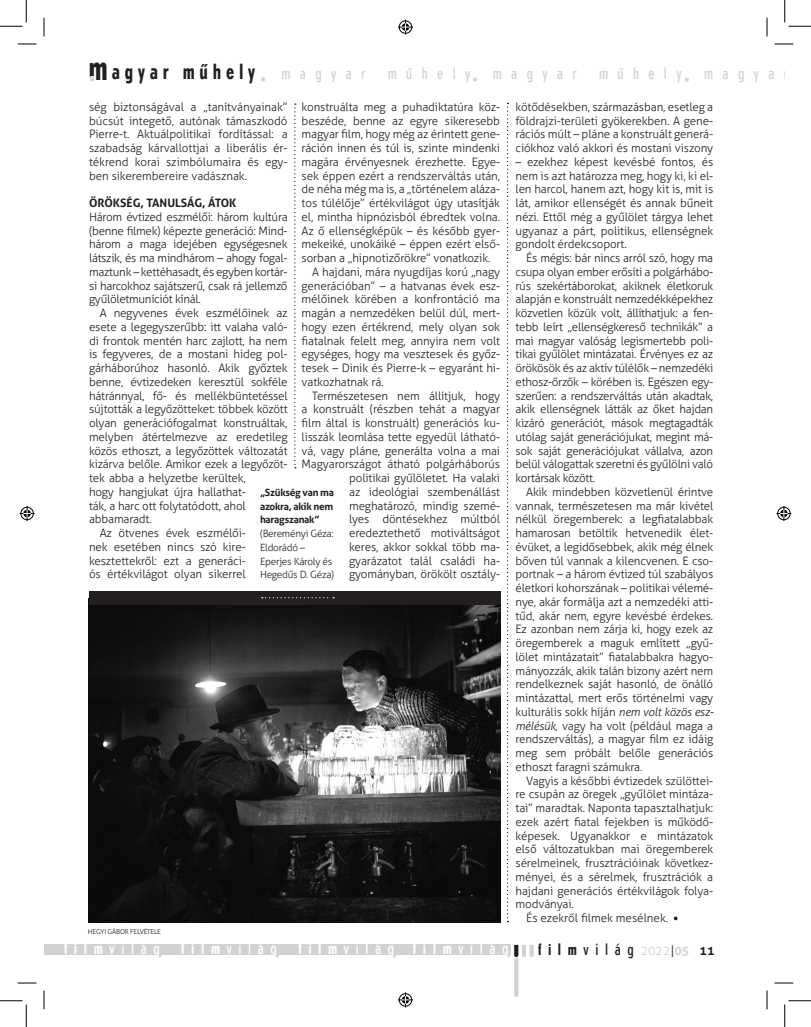
<style>
.page{position:relative;width:811px;height:1027px;background:#fff}
.page>*{position:absolute;margin:0;border:0;box-sizing:border-box;transform-origin:0 0}
.t1{font:700 condensed 35px "Erbar LT";color:#231f20}
.t2{font:700 condensed 21.75px "Erbar LT";letter-spacing:.22em;color:#231f20}
.t3{font:300 condensed 16.5px "Erbar LT";letter-spacing:.4em;color:#fff}
.t4{font:300 condensed 16.5px "Erbar LT";letter-spacing:.57em;color:#d1d2d4}
.t5{font:300 condensed 16.5px "Erbar LT";letter-spacing:.4em;color:#231f20}
.t6{font:700 12.5px "Aller";color:#231f20}
.új_Filmvilág{font:300 11.62px/13.8px "Aller";letter-spacing:-.015em;color:#231f20;text-align:justify}
.új_Filmvilág-2{font:700 11.62px "Aller";color:#231f20}
.t7{font:300 10px/13.8px "Aller";letter-spacing:-.025em;color:#231f20}
.t8{font:300 6.88px "Aller";letter-spacing:-.025em;color:#231f20}
.s1{font-weight:700}
.s2{font-style:italic}
.s3{font-family:"Aller";font-stretch:normal;font-size:12.5px;color:#d1d2d4}
.s4{font-family:"Aller";font-stretch:normal;font-size:12.5px}
.s5{font-family:"Aller";font-weight:700;font-stretch:normal;font-size:12.5px;color:#d1d2d4}
</style>
<div class="page">
<svg style="left:473px;top:77px;width:4px;height:5px"></svg>
<svg style="left:684px;top:78px;width:5px;height:4px"></svg>
<div style="left:44px;top:945px;width:467px;height:10px;background:#d1d2d4"></div>
<svg style="left:506px;top:944px;width:28px;height:53px"></svg>
<div style="left:89px;top:76px;width:6px;height:7px;border:1px solid #fff;border-radius:50%"></div>
<svg style="left:261px;top:77px;width:4px;height:5px"></svg>
<svg style="left:507px;top:103px;width:1px;height:819px"></svg>
<svg style="left:294px;top:104px;width:2px;height:364px"></svg>
<img style="left:89px;top:605px;width:412px;height:318px">
<div style="left:89px;top:591px;width:412px;height:14px;background:#231f20"></div>
<svg style="left:262px;top:597px;width:72px;height:1px"></svg>
<svg style="left:674px;top:916px;width:3px;height:4px"></svg>
<svg style="left:18px;top:43px;width:18px;height:2px"></svg>
<svg style="left:774px;top:43px;width:19px;height:2px"></svg>
<svg style="left:18px;top:982px;width:18px;height:2px"></svg>
<svg style="left:774px;top:982px;width:19px;height:2px"></svg>
<svg style="left:43px;top:18px;width:2px;height:18px"></svg>
<svg style="left:43px;top:990px;width:2px;height:19px"></svg>
<svg style="left:766px;top:18px;width:2px;height:18px"></svg>
<svg style="left:766px;top:990px;width:2px;height:19px"></svg>
<svg style="left:0;top:0;width:27px;height:27px"></svg>
<svg style="left:0;top:1000px;width:27px;height:27px"></svg>
<svg style="left:784px;top:0;width:27px;height:27px"></svg>
<svg style="left:784px;top:1000px;width:27px;height:27px"></svg>
<svg style="left:398px;top:20px;width:15px;height:15px"></svg>
<svg style="left:398px;top:992px;width:15px;height:15px"></svg>
<svg style="left:20px;top:506px;width:15px;height:15px"></svg>
<svg style="left:776px;top:506px;width:15px;height:15px"></svg>
<h1 class="t1" style="left:89px;top:47px;width:21px">m</h1>
<h3 class="t4" style="left:281px;top:64px;width:85px">magyar</h3>
<h3 class="t4" style="left:388px;top:64px;width:84px">muhely</h3>
<h3 class="t4" style="left:493px;top:64px;width:85px">magyar</h3>
<h3 class="t4" style="left:599px;top:64px;width:84px">muhely</h3>
<h3 class="t4" style="left:704px;top:64px;width:104px">magyarm</h3>
<h2 class="t2" style="left:112px;top:59px;width:145px">agyar műhely</h2>
<p class="új_Filmvilág" style="left:302px;top:100px;width:200px">konstruálta meg a puhadiktatúra köz&shy;beszéde, benne az egyre sikeresebb magyar film, hogy még az érintett gene&shy;ráción innen és túl is, szinte mindenki magára érvényesnek érezhette. Egye&shy;sek éppen ezért a rendszerváltás után, de néha még ma is, a „történelem aláza&shy;tos túlélője” értékvilágot úgy utasítják el, mintha hipnózisból ébredtek volna.<br>Az ő ellenségképük – és később gyer&shy;mekeiké, unokáiké – éppen ezért első&shy;sorban a „hipnotizőrökre” vonatkozik.</p>
<p class="új_Filmvilág" style="left:302px;top:265px;width:200px;text-indent:11px">A hajdani, mára nyugdíjas korú „nagy generációban” – a hatvanas évek esz&shy;mélőinek körében a konfrontáció ma magán a nemzedéken belül dúl, mert&shy;hogy ezen értékrend, mely olyan sok fiatalnak felelt meg, annyira nem volt egységes, hogy ma vesztesek és győz&shy;tesek – Dinik és Pierre-k – egyaránt hi&shy;vatkozhatnak rá.</p>
<p class="új_Filmvilág" style="left:302px;top:389px;width:200px;text-align:right">Természetesen nem állítjuk, hogy<br>a konstruált (részben tehát a magyar film által is konstruált) generációs ku&shy;lisszák leomlása tette egyedül látható&shy;vá, vagy pláne, generálta volna a mai Magyarországot átható polgárháborús politikai gyűlöletet. Ha valaki<br>az ideológiai szembenállást meghatározó, mindig szemé-<br>lyes döntésekhez múltból eredeztethető motiváltságot<br>keres, akkor sokkal több ma&shy;gyarázatot talál családi ha&shy;gyományban, örökölt osztály-</p>
<p class="új_Filmvilág" style="left:89px;top:100px;width:200px">ség biztonságával a „tanítványainak” búcsút integető, autónak támaszkodó Pierre-t. Aktuálpolitikai fordítással: a szabadság kárvallottjai a liberális ér&shy;tékrend korai szimbólumaira és egy&shy;ben sikerembereire vadásznak.</p>
<p class="új_Filmvilág-2" style="left:89px;top:196px;width:149px">ÖRÖKSÉG, TANULSÁG, ÁTOK</p>
<p class="új_Filmvilág" style="left:89px;top:210px;width:200px">Három évtized eszmélői: három kultúra (benne filmek) képezte generáció: Mind&shy;három a maga idejében egységesnek látszik, és ma mindhárom – ahogy fogal&shy;maztunk – kettéhasadt, és egyben kortár&shy;si harcokhoz sajátszerű, csak rá jellemző gyűlöletmuníciót kínál.</p>
<p class="új_Filmvilág" style="left:89px;top:306px;width:200px;text-align:left;text-indent:11px">A negyvenes évek eszmélőinek az esete a legegyszerűbb: itt valaha való&shy;di frontok mentén harc zajlott, ha nem is fegyveres, de a mostani hideg pol&shy;gárháborúhoz hasonló. Akik győztek benne, évtizedeken keresztül sokféle hátránnyal, fő- és mellékbüntetéssel sújtották a legyőzötteket: többek között olyan generációfogalmat konstruáltak, melyben átértelmezve az eredetileg közös ethoszt, a legyőzöttek változatát kizárva belőle. Amikor ezek a legyőzöt&shy;tek abba a helyzetbe kerültek,<br>hogy hangjukat újra hallathat-<br>ták, a harc ott folytatódott, ahol abbamaradt.</p>
<p class="új_Filmvilág" style="left:89px;top:526px;width:158px;text-indent:11px">Az ötvenes évek eszmélői&shy;nek esetében nincs szó kire&shy;kesztettekről: ezt a generáci&shy;ós értékvilágot olyan sikerrel</p>
<p class="t7" style="left:260px;top:485px;width:76px"><span class="s1">„Szükség van ma azokra, akik nem haragszanak” </span>(Bereményi Géza:<br>Eldorádó –<br>Eperjes Károly és<br>Hegedűs D. Géza)</p>
<p class="t8" style="left:88px;top:927px;width:75px">HEGYI GÁBOR FELVÉTELE</p>
<p class="új_Filmvilág" style="left:515px;top:100px;width:199px">kötődésekben, származásban, esetleg a földrajzi-területi gyökerekben. A gene&shy;rációs múlt – pláne a konstruált generá&shy;ciókhoz való akkori és mostani viszony</p>
<p class="új_Filmvilág" style="left:515px;top:155px;width:199px">– ezekhez képest kevésbé fontos, és nem is azt határozza meg, hogy ki, ki el&shy;len harcol, hanem azt, hogy kit is, mit is lát, amikor ellenségét és annak bűneit nézi. Ettől még a gyűlölet tárgya lehet ugyanaz a párt, politikus, ellenségnek gondolt érdekcsoport.</p>
<p class="új_Filmvilág" style="left:515px;top:251px;width:199px;text-indent:11px">És mégis: bár nincs arról szó, hogy ma csupa olyan ember erősíti a polgárhábo&shy;rús szekértáborokat, akiknek életkoruk alapján e konstruált nemzedékképekhez közvetlen közük volt, állíthatjuk: a fen&shy;tebb leírt „ellenségkereső technikák” a mai magyar valóság legismertebb poli&shy;tikai gyűlölet mintázatai. Érvényes ez az örökösök és az aktív túlélők – nemzedéki ethosz-őrzők – körében is. Egészen egy&shy;szerűen: a rendszerváltás után akadtak, akik ellenségnek látták az őket hajdan kizáró generációt, mások megtagadták utólag saját generációjukat, megint má&shy;sok saját generációjukat vállalva, azon belül válogattak szeretni és gyűlölni való kortársak között.</p>
<p class="új_Filmvilág" style="left:515px;top:485px;width:199px;text-indent:11px">Akik mindebben közvetlenül érintve vannak, természetesen ma már kivétel nélkül öregemberek: a legfiatalabbak hamarosan betöltik hetvenedik élet&shy;évüket, a legidősebbek, akik még élnek bőven túl vannak a kilencvenen. E cso&shy;portnak – a három évtized túl szabályos életkori kohorszának – politikai vélemé&shy;nye, akár formálja azt a nemzedéki atti&shy;tűd, akár nem, egyre kevésbé érdekes.<br>Ez azonban nem zárja ki, hogy ezek az öregemberek a maguk említett „gyű&shy;lölet mintázatait” fiatalabbakra hagyo&shy;mányozzák, akik talán bizony azért nem rendelkeznek saját hasonló, de önálló mintázattal, mert erős történelmi vagy kulturális sokk híján <span class="s2">nem volt közös esz&shy;mélésük,</span> vagy ha volt (például maga a rendszerváltás), a magyar film ez idáig meg sem próbált belőle generációs ethoszt faragni számukra.</p>
<p class="új_Filmvilág" style="left:515px;top:774px;width:199px;text-indent:11px">Vagyis a későbbi évtizedek szülöttei&shy;re csupán az öregek „gyűlölet mintáza&shy;tai” maradtak. Naponta tapasztalhatjuk: ezek azért fiatal fejekben is működő&shy;képesek. Ugyanakkor e mintázatok első változatukban mai öregemberek sérelmeinek, frusztrációinak következ&shy;ményei, és a sérelmek, frusztrációk a hajdani generációs értékvilágok folya&shy;modványai.</p>
<p class="új_Filmvilág" style="left:526px;top:911px;width:144px">És ezekről filmek mesélnek.</p>
<h3 class="t3" style="left:64px;top:938px;width:97px"><span class="s1">film</span>világ</h3>
<h3 class="t3" style="left:181px;top:938px;width:97px"><span class="s1">film</span>világ</h3>
<h3 class="t3" style="left:298px;top:938px;width:212px"><span class="s1">film</span>világ <span class="s1">film</span>világ</h3>
<h3 class="t5" style="left:538px;top:939px;width:153px"><span class="s1">film</span>világ <span class="s3">2022</span><span class="s4">|</span><span class="s5">05</span></h3>
<p class="t6" style="left:699px;top:943px;width:16px">11</p>
</div>
